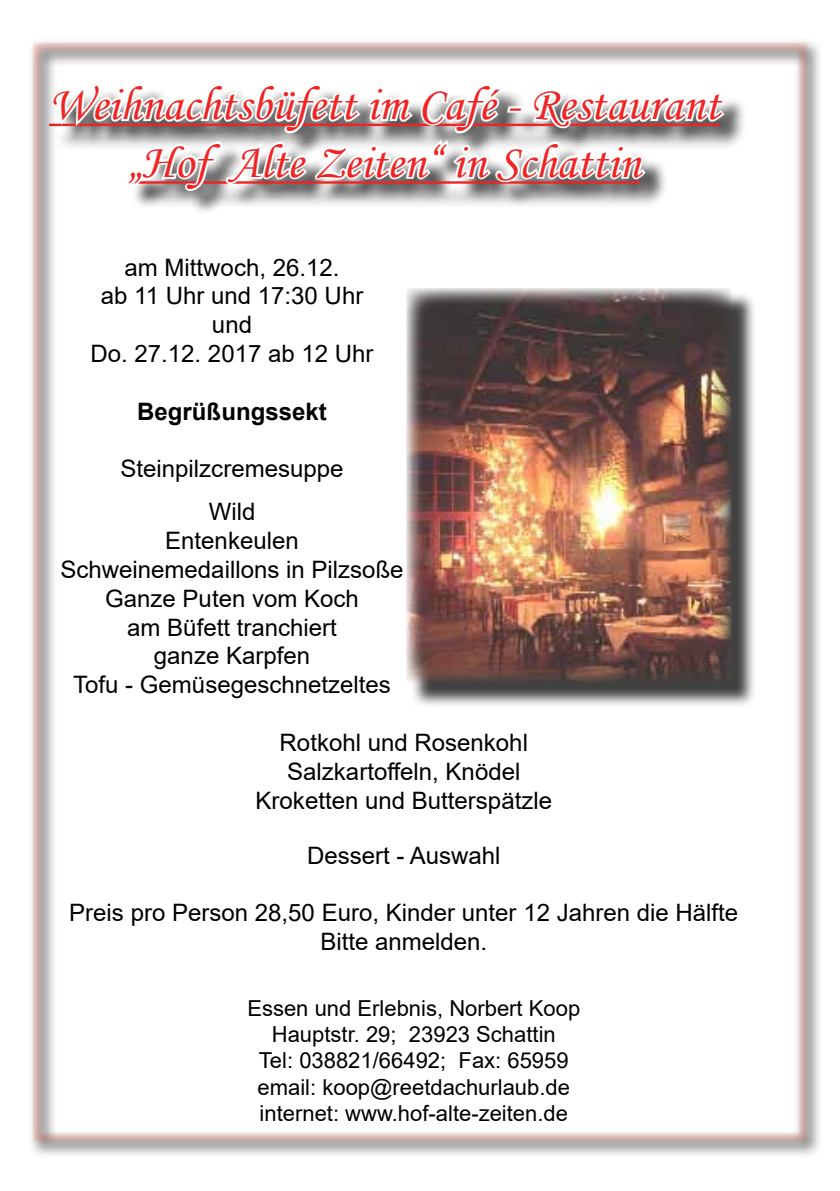
<style>
.page{position:relative;width:840px;height:1191px;background:#fff}
.page>*{position:absolute;margin:0;border:0;box-sizing:border-box;transform-origin:0 0}
.t1{font:48px/57.6px "Monotype Corsiva";color:#ee2524;text-align:center}
.t2{font:24px/28.8px "Arial";color:#000;text-align:center}
.t3{font:700 24px "Arial";color:#000}
.t4{font:22px/26.4px "Arial";color:#000;text-align:center}
</style>
<div class="page">
<div style="left:27px;top:37px;width:796px;height:1122px;background:#000;opacity:.46"></div>
<h1 class="t1" style="left:49px;top:76px;width:672px">Weihnachtsbüfett im Café - Restaurant „Hof Alte Zeiten“ in Schattin</h1>
<p class="t2" style="left:90px;top:252px;width:284px">am Mittwoch, 26.12.<br>ab 11 Uhr und 17:30 Uhr und<br>Do. 27.12. 2017 ab 12 Uhr</p>
<p class="t3" style="left:137px;top:394px;width:191px">Begrüßungssekt</p>
<p class="t2" style="left:120px;top:447px;width:224px;line-height:43.2px">Steinpilzcremesuppe<br>Wild</p>
<p class="t2" style="left:60px;top:526px;width:344px">Entenkeulen<br>Schweinemedaillons in Pilzsoße<br>Ganze Puten vom Koch<br>am Büfett tranchiert<br>ganze Karpfen<br>Tofu - Gemüsegeschnetzeltes</p>
<p class="t2" style="left:255px;top:728px;width:298px">Rotkohl und Rosenkohl<br>Salzkartoffeln, Knödel<br>Kroketten und Butterspätzle</p>
<p class="t2" style="left:307px;top:840px;width:195px">Dessert - Auswahl</p>
<p class="t2" style="left:69px;top:898px;width:670px">Preis pro Person 28,50 Euro, Kinder unter 12 Jahren die Hälfte<br>Bitte anmelden.</p>
<p class="t4" style="left:247px;top:994px;width:334px">Essen und Erlebnis, Norbert Koop<br>Hauptstr. 29; 23923 Schattin<br>Tel: 038821/66492; Fax: 65959 email: koop@reetdachurlaub.de internet: www.hof-alte-zeiten.de</p>
</div>
